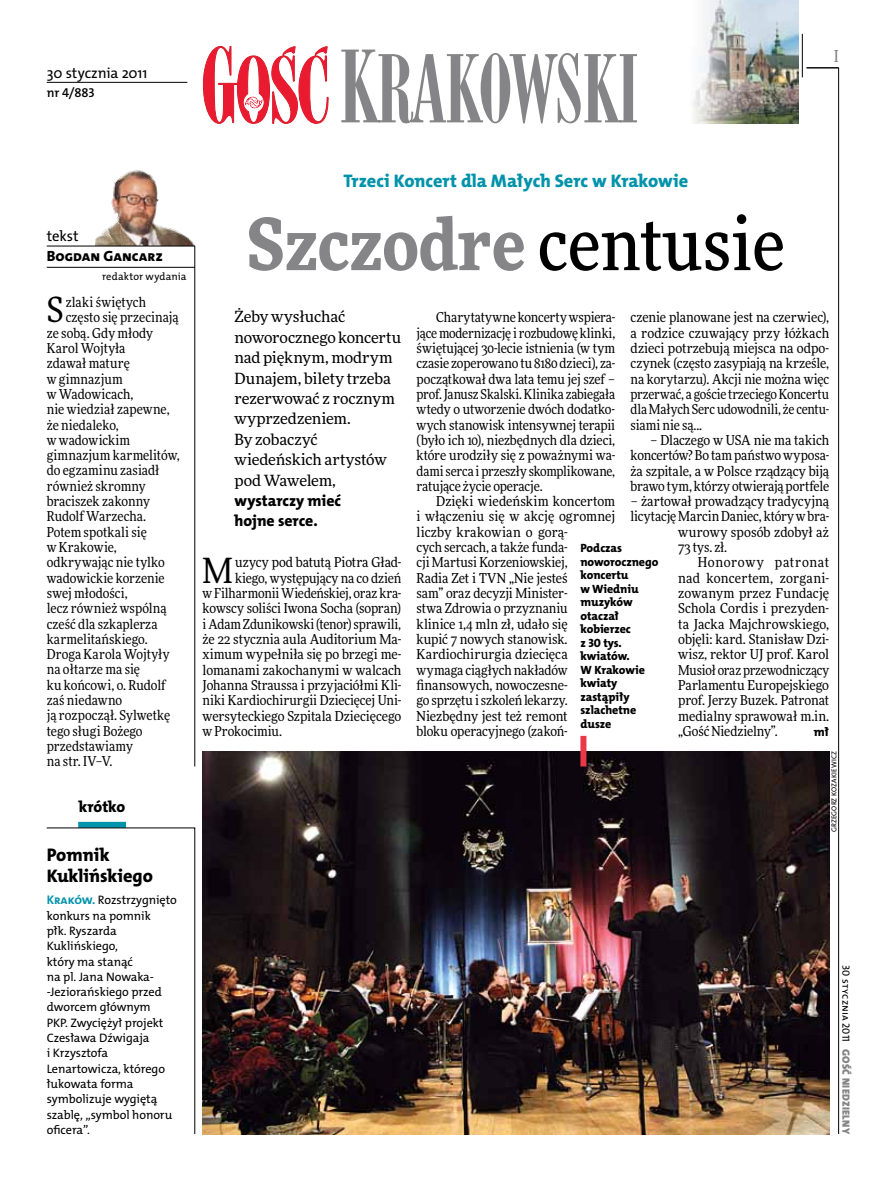
<style>
.page{position:relative;width:893px;height:1191px;background:#fff}
.page>*{position:absolute;margin:0;border:0;box-sizing:border-box;transform-origin:0 0}
.t1{font:900 72px "Freeday Narrow";color:#858486}
.t2{font:34.8px "Freeday Narrow News";color:#000}
.t3{font:18.3px "The Mix HP8 Ex Bld";letter-spacing:-.005em;color:#0093aa}
.t4{font:18.3px/21.6px "The Mix HP8 Ex Bld";letter-spacing:-.005em;color:#000}
.t5{font:500 16.5px "Freeday Narrow";color:#858486;scale:.9 1}
.t6{font:15.75px/20.4px "The Mix HP8 Ex Bld";letter-spacing:-.005em;color:#000}
.t7{font:15.45px/20.4px "Freeday News";letter-spacing:-.01em;color:#000}
.t8{font:14.85px "The Mix HP5 Plain";letter-spacing:-.01em;color:#000}
.t9{font:14.85px "The Mix HP8 Ex Bld";color:#000}
.t10{font:13.65px/15.3px "Freeday Narrow News";color:#000;text-align:justify}
.t11{font:13.65px "Freeday Narrow News";letter-spacing:.045em;color:#000}
.t12{font:12.9px "The Mix HP6 Se Bld";color:#000}
.t13{font:12.3px/15.3px "The Mix HP5 Plain";letter-spacing:-.005em;color:#000}
.t14{font:12.3px "The Mix HP8 Ex Bld";color:#000}
.t15{font:12px/13.5px "The Mix HP8 Ex Bld";letter-spacing:-.005em;color:#000}
.t16{font:10.5px "The Mix HP5 Plain";letter-spacing:.01em;color:#000}
.t17{font:10.5px "The Mix HP9 Blk";letter-spacing:.025em;color:#858486}
.t18{font:7.2px "The Mix HP5 Plain";letter-spacing:.015em;color:#000}
.s1{font-family:"The Mix HP7 Bld";font-size:12.6px;color:#0093aa}
.s2{font-weight:500;color:#000}
</style>
<div class="page">
<hr style="left:838px;top:68px;width:1px;height:1066px;background:#000">
<hr style="left:802px;top:34px;width:1px;height:43px;background:#000">
<hr style="left:806px;top:68px;width:33px;height:1px;background:#000">
<svg style="left:203px;top:46px;width:126px;height:78px"></svg>
<svg style="left:341px;top:50px;width:296px;height:73px"></svg>
<img style="left:693px;top:0;width:105px;height:123px">
<img style="left:95px;top:170px;width:100px;height:76px">
<hr style="left:47px;top:246px;width:148px;height:1px;background:#000">
<hr style="left:47px;top:267px;width:148px;height:1px;background:#000">
<hr style="left:195px;top:246px;width:1px;height:520px;background:#000">
<div style="left:78px;top:822px;width:48px;height:6px;background:#0093aa"></div>
<svg style="left:46px;top:827px;width:149px;height:307px"></svg>
<hr style="left:47px;top:82px;width:140px;height:1px;background:#000">
<img style="left:203px;top:751px;width:626px;height:383px">
<div style="left:580px;top:736px;width:6px;height:30px;background:#eb3848"></div>
<p class="t8" style="left:47px;top:63px;width:102px">30 stycznia 2011</p>
<p class="t12" style="left:47px;top:85px;width:50px">nr 4/883</p>
<p class="t5" style="left:834px;top:46px;width:6px">I</p>
<p class="t8" style="left:47px;top:227px;width:33px">tekst</p>
<p class="t9" style="left:47px;top:247px;width:118px">Bogdan Gancarz</p>
<p class="t16" style="left:102px;top:270px;width:86px">redaktor wydania</p>
<h2 class="t2" style="left:47px;top:289px;width:18px">S</h2>
<p class="t10" style="left:66px;top:294px;width:82px">zlaki świętych</p>
<p class="t10" style="left:66px;top:310px;width:114px">często się przecinają</p>
<p class="t10" style="left:47px;top:325px;width:108px">ze sobą. Gdy młody</p>
<p class="t10" style="left:47px;top:340px;width:80px">Karol Wojtyła</p>
<p class="t10" style="left:47px;top:356px;width:85px">zdawał maturę</p>
<p class="t10" style="left:47px;top:371px;width:77px">w gimnazjum</p>
<p class="t10" style="left:47px;top:386px;width:88px">w Wadowicach,</p>
<p class="t10" style="left:47px;top:401px;width:124px">nie wiedział zapewne,</p>
<p class="t10" style="left:47px;top:417px;width:74px">że niedaleko,</p>
<p class="t10" style="left:47px;top:432px;width:85px">w wadowickim</p>
<p class="t10" style="left:47px;top:447px;width:134px">gimnazjum karmelitów,</p>
<p class="t10" style="left:47px;top:463px;width:114px">do egzaminu zasiadł</p>
<p class="t10" style="left:47px;top:478px;width:100px">również skromny</p>
<p class="t10" style="left:47px;top:493px;width:105px">braciszek zakonny</p>
<p class="t10" style="left:47px;top:509px;width:101px">Rudolf Warzecha.</p>
<p class="t10" style="left:47px;top:524px;width:102px">Potem spotkali się</p>
<p class="t10" style="left:47px;top:539px;width:72px">w Krakowie,</p>
<p class="t10" style="left:47px;top:554px;width:119px">odkrywając nie tylko</p>
<p class="t10" style="left:47px;top:570px;width:120px">wadowickie korzenie</p>
<p class="t10" style="left:47px;top:585px;width:82px">swej młodości,</p>
<p class="t10" style="left:47px;top:600px;width:121px">lecz również wspólną</p>
<p class="t10" style="left:47px;top:616px;width:112px">cześć dla szkaplerza</p>
<p class="t10" style="left:47px;top:631px;width:102px">karmelitańskiego.</p>
<p class="t10" style="left:47px;top:646px;width:124px">Droga Karola Wojtyły</p>
<p class="t10" style="left:47px;top:662px;width:95px">na ołtarze ma się</p>
<p class="t10" style="left:47px;top:677px;width:120px">ku końcowi, o. Rudolf</p>
<p class="t10" style="left:47px;top:692px;width:77px">zaś niedawno</p>
<p class="t10" style="left:47px;top:707px;width:125px">ją rozpoczął. Sylwetkę</p>
<p class="t10" style="left:47px;top:723px;width:97px">tego sługi Bożego</p>
<p class="t10" style="left:47px;top:738px;width:88px">przedstawiamy</p>
<p class="t10" style="left:47px;top:753px;width:67px">na str. IV–V.</p>
<p class="t6" style="left:79px;top:796px;width:48px">krótko</p>
<h3 class="t4" style="left:47px;top:843px;width:108px">Pomnik<br>Kuklińskiego</h3>
<p class="t13" style="left:47px;top:892px;width:132px"><span class="s1">Kraków.</span> Rozstrzygnięto konkurs na pomnik<br>płk. Ryszarda<br>Kuklińskiego,<br>który ma stanąć<br>na pl. Jana Nowaka--Jeziorańskiego przed dworcem głównym<br>PKP. Zwyciężył projekt<br>Czesława Dźwigaja<br>i Krzysztofa<br>Lenartowicza, którego łukowata forma symbolizuje wygiętą szablę, „symbol honoru oficera”.</p>
<h3 class="t3" style="left:343px;top:169px;width:346px">Trzeci Koncert dla Małych Serc w Krakowie</h3>
<h1 class="t1" style="left:247px;top:197px;width:539px">Szczodre <span class="s2">centusie</span></h1>
<p class="t7" style="left:234px;top:306px;width:168px">Żeby wysłuchać noworocznego koncertu nad pięknym, modrym<br>Dunajem, bilety trzeba rezerwować z rocznym wyprzedzeniem.<br>By zobaczyć wiedeńskich artystów pod Wawelem,</p>
<p class="t6" style="left:234px;top:490px;width:108px">wystarczy mieć hojne serce.</p>
<p class="t10" style="left:417px;top:310px;width:200px;text-indent:20px">Charytatywne koncerty wspiera&shy;jące modernizację i rozbudowę klinki, świętującej 30-lecie istnienia (w tym czasie zoperowano tu 8180 dzieci), za&shy;początkował dwa lata temu jej szef – prof. Janusz Skalski. Klinika zabiegała wtedy o utworzenie dwóch dodatko&shy;wych stanowisk intensywnej terapii (było ich 10), niezbędnych dla dzieci, które urodziły się z poważnymi wa&shy;dami serca i przeszły skomplikowane, ratujące życie operacje.</p>
<p class="t10" style="left:417px;top:493px;width:200px;text-align:left;text-indent:20px">Dzięki wiedeńskim koncertom i włączeniu się w akcję ogromnej liczby krakowian o gorą-<br>cych sercach, a także funda-<br>cji Martusi Korzeniowskiej,<br>Radia Zet i TVN „Nie jesteś<br>sam” oraz decyzji Minister-<br>stwa Zdrowia o przyznaniu<br>klinice 1,4 mln zł, udało się<br>kupić 7 nowych stanowisk.<br>Kardiochirurgia dziecięca wymaga ciągłych nakładów finansowych, nowoczesne-<br>go sprzętu i szkoleń lekarzy.<br>Niezbędny jest też remont<br>bloku operacyjnego (zakoń-</p>
<p class="t10" style="left:630px;top:310px;width:200px">czenie planowane jest na czerwiec), a rodzice czuwający przy łóżkach dzieci potrzebują miejsca na odpo&shy;czynek (często zasypiają na krześle, na korytarzu). Akcji nie można więc przerwać, a goście trzeciego Koncertu dla Małych Serc udowodnili, że centu&shy;siami nie są...</p>
<p class="t10" style="left:630px;top:432px;width:200px;text-indent:20px">– Dlaczego w USA nie ma takich koncertów? Bo tam państwo wyposa&shy;ża szpitale, a w Polsce rządzący biją brawo tym, którzy otwierają portfele</p>
<p class="t10" style="left:630px;top:493px;width:200px">– żartował prowadzący tradycyjną</p>
<p class="t10" style="left:630px;top:509px;width:200px">licytację Marcin Daniec, który w bra-</p>
<p class="t10" style="left:678px;top:524px;width:152px">wurowy sposób zdobył aż</p>
<p class="t10" style="left:678px;top:539px;width:50px">73 tys. zł.</p>
<p class="t11" style="left:698px;top:554px;width:133px">Honorowy patronat</p>
<p class="t10" style="left:678px;top:570px;width:152px">nad koncertem, zorgani-</p>
<p class="t10" style="left:678px;top:585px;width:152px">zowanym przez Fundację</p>
<p class="t10" style="left:678px;top:600px;width:152px">Schola Cordis i prezyden-</p>
<p class="t10" style="left:678px;top:616px;width:152px">ta Jacka Majchrowskiego,</p>
<p class="t10" style="left:678px;top:631px;width:152px">objęli: kard. Stanisław Dzi-</p>
<p class="t10" style="left:678px;top:646px;width:152px">wisz, rektor UJ prof. Karol</p>
<p class="t10" style="left:678px;top:662px;width:152px">Musioł oraz przewodniczący</p>
<p class="t10" style="left:678px;top:677px;width:152px">Parlamentu Europejskiego</p>
<p class="t10" style="left:678px;top:692px;width:152px">prof. Jerzy Buzek. Patronat</p>
<p class="t10" style="left:678px;top:708px;width:152px">medialny sprawował m.in.</p>
<p class="t10" style="left:678px;top:723px;width:101px">„Gość Niedzielny”.</p>
<p class="t14" style="left:814px;top:724px;width:17px">mł</p>
<p class="t15" style="left:580px;top:541px;width:79px">Podczas noworocznego koncertu<br>w Wiedniu muzyków otaczał kobierzec<br>z 30 tys. kwiatów.<br>W Krakowie kwiaty zastąpiły szlachetne dusze</p>
<h2 class="t2" style="left:203px;top:549px;width:32px">M</h2>
<p class="t10" style="left:235px;top:555px;width:168px">uzycy pod batutą Piotra Gład-</p>
<p class="t10" style="left:235px;top:570px;width:168px">kiego, występujący na co dzień</p>
<p class="t10" style="left:203px;top:585px;width:200px">w Filharmonii Wiedeńskiej, oraz kra-</p>
<p class="t10" style="left:203px;top:600px;width:200px">kowscy soliści Iwona Socha (sopran)</p>
<p class="t10" style="left:203px;top:616px;width:200px">i Adam Zdunikowski (tenor) sprawili,</p>
<p class="t10" style="left:203px;top:631px;width:200px">że 22 stycznia aula Auditorium Ma-</p>
<p class="t10" style="left:203px;top:646px;width:200px">ximum wypełniła się po brzegi me-</p>
<p class="t10" style="left:203px;top:662px;width:200px">lomanami zakochanymi w walcach</p>
<p class="t10" style="left:203px;top:677px;width:200px">Johanna Straussa i przyjaciółmi Kli-</p>
<p class="t10" style="left:203px;top:692px;width:200px">niki Kardiochirurgii Dziecięcej Uni-</p>
<p class="t10" style="left:203px;top:708px;width:200px">wersyteckiego Szpitala Dziecięcego</p>
<p class="t10" style="left:203px;top:723px;width:81px">w Prokocimiu.</p>
<p class="t18" style="left:829px;top:832px;width:82px;rotate:-90deg">Grzegorz Kozakiewicz</p>
<p class="t16" style="left:853px;top:965px;width:78px;rotate:90deg">30 stycznia 2011</p>
<p class="t17" style="left:853px;top:1049px;width:86px;rotate:90deg">Gość Niedzielny</p>
</div>
